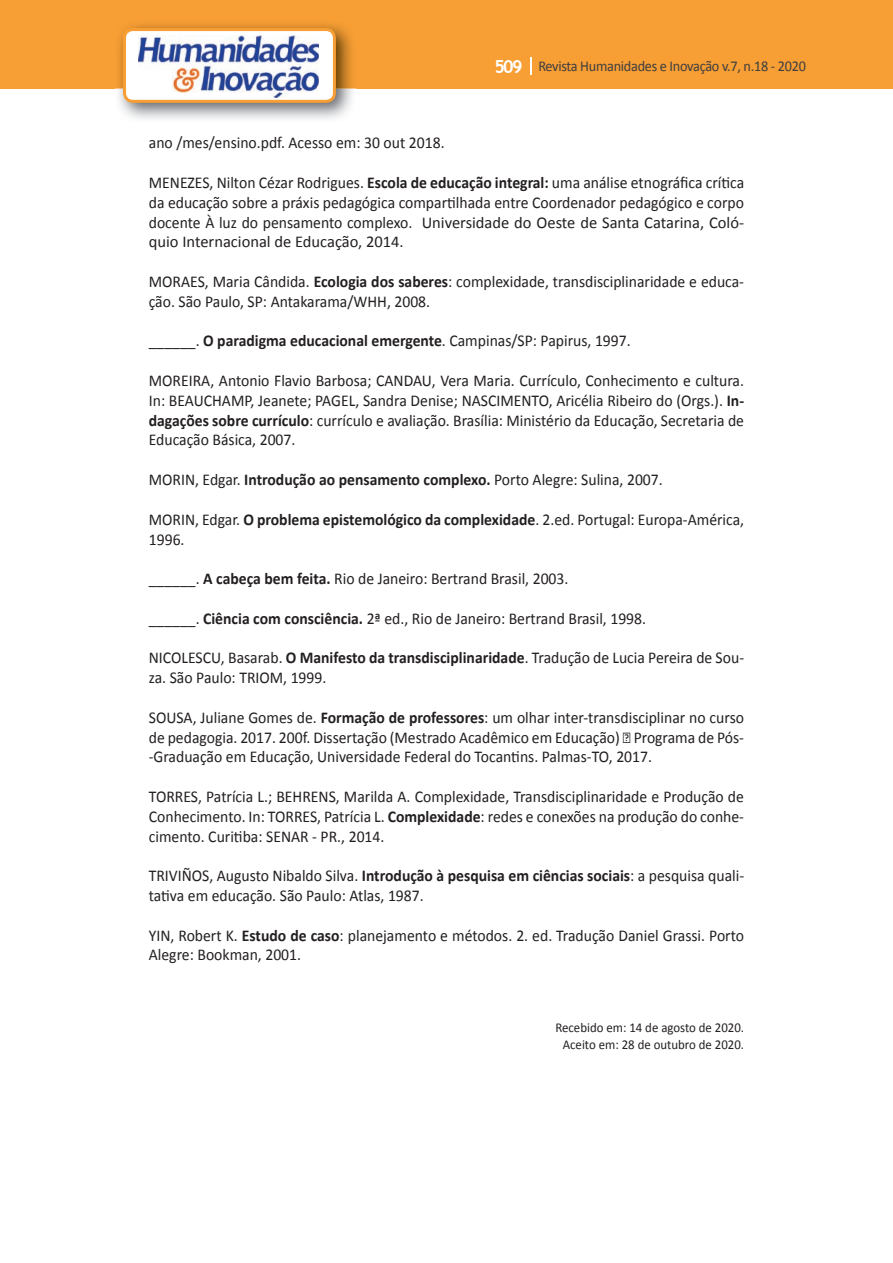
<style>
.page{position:relative;width:893px;height:1263px;background:#fff}
.page>*{position:absolute;margin:0;border:0;box-sizing:border-box;transform-origin:0 0}
.t1{font:16.5px/19.8px "Calibri";color:#231f20;scale:.95 1}
.t2{font:15px "Calibri";letter-spacing:-.02em;color:#3e3e3f;scale:.95 1}
.t3{font:13.5px/16.2px "Calibri";color:#231f20;text-align:center;scale:.95 1}
.s1{font-family:"Trebuchet MS";font-weight:700;font-size:18px;color:#fff}
.s2{font-weight:700}
</style>
<div class="page">
<div style="left:0;top:0;width:893px;height:88px;background:#f79e34"></div>
<svg style="left:530px;top:57px;width:2px;height:18px"></svg>
<img style="left:115px;top:24px;width:241px;height:95px">
<svg style="left:123px;top:28px;width:213px;height:75px"></svg>
<p class="t2" style="left:495px;top:57px;width:329px"><span class="s1">509</span> Revista Humanidades e Inovação v.7, n.18 - 2020</p>
<p class="t1" style="left:149px;top:133px;width:313px">ano /mes/ensino.pdf. Acesso em: 30 out 2018.</p>
<p class="t1" style="left:149px;top:173px;width:628px;text-align:justify">MENEZES, Nilton Cézar Rodrigues. <span class="s2">Escola de educação integral:</span> uma análise etnográfica crítica da educação sobre a práxis pedagógica compartilhada entre Coordenador pedagógico e corpo docente À luz do pensamento complexo. Universidade do Oeste de Santa Catarina, Coló&shy;quio Internacional de Educação, 2014.</p>
<p class="t1" style="left:149px;top:272px;width:628px">MORAES, Maria Cândida. <span class="s2">Ecologia dos saberes</span>: complexidade, transdisciplinaridade e educa&shy;ção. São Paulo, SP: Antakarama/WHH, 2008.</p>
<p class="t1" style="left:149px;top:331px;width:509px">______. <span class="s2">O paradigma educacional emergente</span>. Campinas/SP: Papirus, 1997.</p>
<p class="t1" style="left:149px;top:371px;width:628px;text-align:justify">MOREIRA, Antonio Flavio Barbosa; CANDAU, Vera Maria. Currículo, Conhecimento e cultura.<br>In: BEAUCHAMP, Jeanete; PAGEL, Sandra Denise; NASCIMENTO, Aricélia Ribeiro do (Orgs.). <span class="s2">In&shy;dagações sobre currículo</span>: currículo e avaliação. Brasília: Ministério da Educação, Secretaria de Educação Básica, 2007.</p>
<p class="t1" style="left:149px;top:470px;width:542px">MORIN, Edgar. <span class="s2">Introdução ao pensamento complexo.</span> Porto Alegre: Sulina, 2007.</p>
<p class="t1" style="left:149px;top:509px;width:628px">MORIN, Edgar. <span class="s2">O problema epistemológico da complexidade</span>. 2.ed. Portugal: Europa-América,<br>1996.</p>
<p class="t1" style="left:149px;top:569px;width:443px">______. <span class="s2">A cabeça bem feita.</span> Rio de Janeiro: Bertrand Brasil, 2003.</p>
<p class="t1" style="left:149px;top:608px;width:525px">______. <span class="s2">Ciência com consciência.</span> 2ª ed., Rio de Janeiro: Bertrand Brasil, 1998.</p>
<p class="t1" style="left:149px;top:648px;width:628px">NICOLESCU, Basarab. <span class="s2">O Manifesto da transdisciplinaridade</span>. Tradução de Lucia Pereira de Sou&shy;za. São Paulo: TRIOM, 1999.</p>
<p class="t1" style="left:149px;top:707px;width:628px;text-align:justify">SOUSA, Juliane Gomes de. <span class="s2">Formação de professores</span>: um olhar inter-transdisciplinar no curso de pedagogia. 2017. 200f. Dissertação (Mestrado Acadêmico em Educação) Programa de Pós--Graduação em Educação, Universidade Federal do Tocantins. Palmas-TO, 2017.</p>
<p class="t1" style="left:149px;top:787px;width:628px;text-align:justify">TORRES, Patrícia L.; BEHRENS, Marilda A. Complexidade, Transdisciplinaridade e Produção de Conhecimento. In: TORRES, Patrícia L. <span class="s2">Complexidade</span>: redes e conexões na produção do conhe&shy;cimento. Curitiba: SENAR - PR., 2014.</p>
<p class="t1" style="left:149px;top:866px;width:628px">TRIVIÑOS, Augusto Nibaldo Silva. <span class="s2">Introdução à pesquisa em ciências sociais</span>: a pesquisa quali&shy;tativa em educação. São Paulo: Atlas, 1987.</p>
<p class="t1" style="left:149px;top:925px;width:628px">YIN, Robert K. <span class="s2">Estudo de caso</span>: planejamento e métodos. 2. ed. Tradução Daniel Grassi. Porto<br>Alegre: Bookman, 2001.</p>
<p class="t3" style="left:555px;top:1020px;width:200px">Recebido em: 14 de agosto de 2020.<br>Aceito em: 28 de outubro de 2020.</p>
</div>
